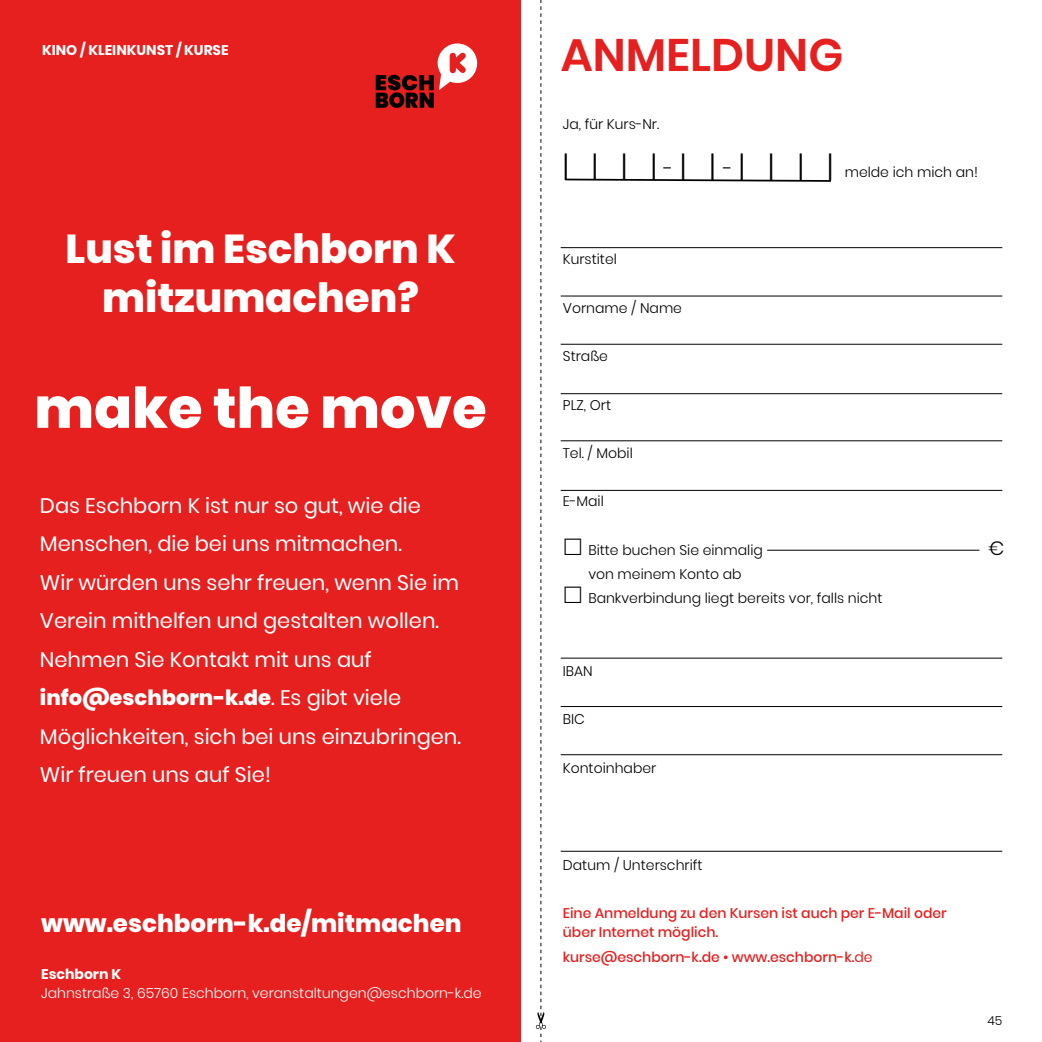
<style>
.page{position:relative;width:1042px;height:1042px;background:#fff}
.page>*{position:absolute;margin:0;border:0;box-sizing:border-box;transform-origin:0 0}
.t1{font:800 56px "Poppins";color:#fff}
.t2{font:600 45.5px "Poppins";color:#e5201f}
.t3{font:800 40.25px/49px "Poppins";color:#fff;text-align:center}
.t4{font:800 24.5px "Poppins";color:#fff}
.t5{font:21px/38.5px "Poppins";color:#fff}
.t6{font:300 19.25px "Poppins";color:#000}
.t7{font:300 14px/24.2px "Poppins";color:#000}
.t8{font:500 14px/19.2px "Poppins";color:#e5201f}
.t9{font:300 14px "Poppins";color:#fff}
.t10{font:700 14px "Poppins";color:#fff}
.t11{font:300 12.25px "Poppins";color:#000}
.s1{font-weight:800}
.s2{font-size:29.75px}
.s3{font-weight:400}
</style>
<div class="page">
<svg style="left:536px;top:0;width:10px;height:1042px"></svg>
<hr style="left:561px;top:247px;width:441px;height:1px;background:#000">
<hr style="left:561px;top:296px;width:441px;height:1px;background:#000">
<hr style="left:561px;top:344px;width:441px;height:1px;background:#000">
<hr style="left:561px;top:393px;width:441px;height:1px;background:#000">
<hr style="left:561px;top:440px;width:441px;height:1px;background:#000">
<hr style="left:561px;top:490px;width:441px;height:1px;background:#000">
<svg style="left:565px;top:178px;width:267px;height:4px"></svg>
<hr style="left:767px;top:550px;width:212px;height:1px;background:#000">
<hr style="left:561px;top:754px;width:441px;height:1px;background:#000">
<hr style="left:561px;top:706px;width:441px;height:1px;background:#000">
<hr style="left:561px;top:658px;width:441px;height:1px;background:#000">
<hr style="left:561px;top:851px;width:441px;height:1px;background:#000">
<div style="left:0;top:0;width:521px;height:1042px;background:#e5201f"></div>
<svg style="left:376px;top:43px;width:101px;height:65px"></svg>
<p class="t10" style="left:42px;top:42px;width:188px">KINO / KLEINKUNST / KURSE</p>
<h3 class="t3" style="left:66px;top:225px;width:391px">Lust im Eschborn K mitzumachen?</h3>
<h1 class="t1" style="left:34px;top:376px;width:454px">make the move</h1>
<p class="t5" style="left:40px;top:486px;width:422px">Das Eschborn K ist nur so gut, wie die Menschen, die bei uns mitmachen.<br>Wir würden uns sehr freuen, wenn Sie im Verein mithelfen und gestalten wollen.<br>Nehmen Sie Kontakt mit uns auf <span class="s1">info@eschborn-k.de</span>. Es gibt viele Möglichkeiten, sich bei uns einzubringen.<br>Wir freuen uns auf Sie!</p>
<p class="t4" style="left:41px;top:909px;width:422px">www.eschborn-k.de/mitmachen</p>
<p class="t10" style="left:41px;top:966px;width:81px">Eschborn K</p>
<p class="t9" style="left:41px;top:985px;width:442px">Jahnstraße 3, 65760 Eschborn, veranstaltungen@eschborn-k.de</p>
<h2 class="t2" style="left:561px;top:29px;width:284px">ANMELDUNG</h2>
<p class="t7" style="left:563px;top:112px;width:98px">Ja, für Kurs-Nr.</p>
<p class="t7" style="left:563px;top:160px;width:417px"><span class="s2">| | | | | | | | | |</span> melde ich mich an!</p>
<p class="t6" style="left:664px;top:157px;width:11px">-</p>
<p class="t6" style="left:723px;top:157px;width:11px">-</p>
<p class="t7" style="left:563px;top:247px;width:55px">Kurstitel</p>
<p class="t7" style="left:563px;top:296px;width:121px">Vorname / Name</p>
<p class="t7" style="left:563px;top:344px;width:47px">Straße</p>
<p class="t7" style="left:563px;top:393px;width:50px">PLZ, Ort</p>
<p class="t7" style="left:563px;top:441px;width:71px">Tel. / Mobil</p>
<p class="t7" style="left:563px;top:489px;width:43px">E-Mail</p>
<p class="t7" style="left:588px;top:538px;width:176px">Bitte buchen Sie einmalig</p>
<p class="t6" style="left:988px;top:537px;width:17px">€</p>
<p class="t7" style="left:588px;top:562px;width:296px">von meinem Konto ab<br>Bankverbindung liegt bereits vor, falls nicht</p>
<p class="t7" style="left:563px;top:659px;width:31px">IBAN</p>
<p class="t7" style="left:563px;top:707px;width:24px">BIC</p>
<p class="t7" style="left:563px;top:756px;width:95px">Kontoinhaber</p>
<p class="t7" style="left:563px;top:853px;width:141px">Datum / Unterschrift</p>
<p class="t8" style="left:563px;top:903px;width:385px">Eine Anmeldung zu den Kursen ist auch per E-Mail oder über Internet möglich.</p>
<p class="t8" style="left:563px;top:947px;width:311px">kurse@eschborn-k.de • www.eschborn-k.<span class="s3">de</span></p>
<p class="t11" style="left:987px;top:1013px;width:16px">45</p>
</div>
